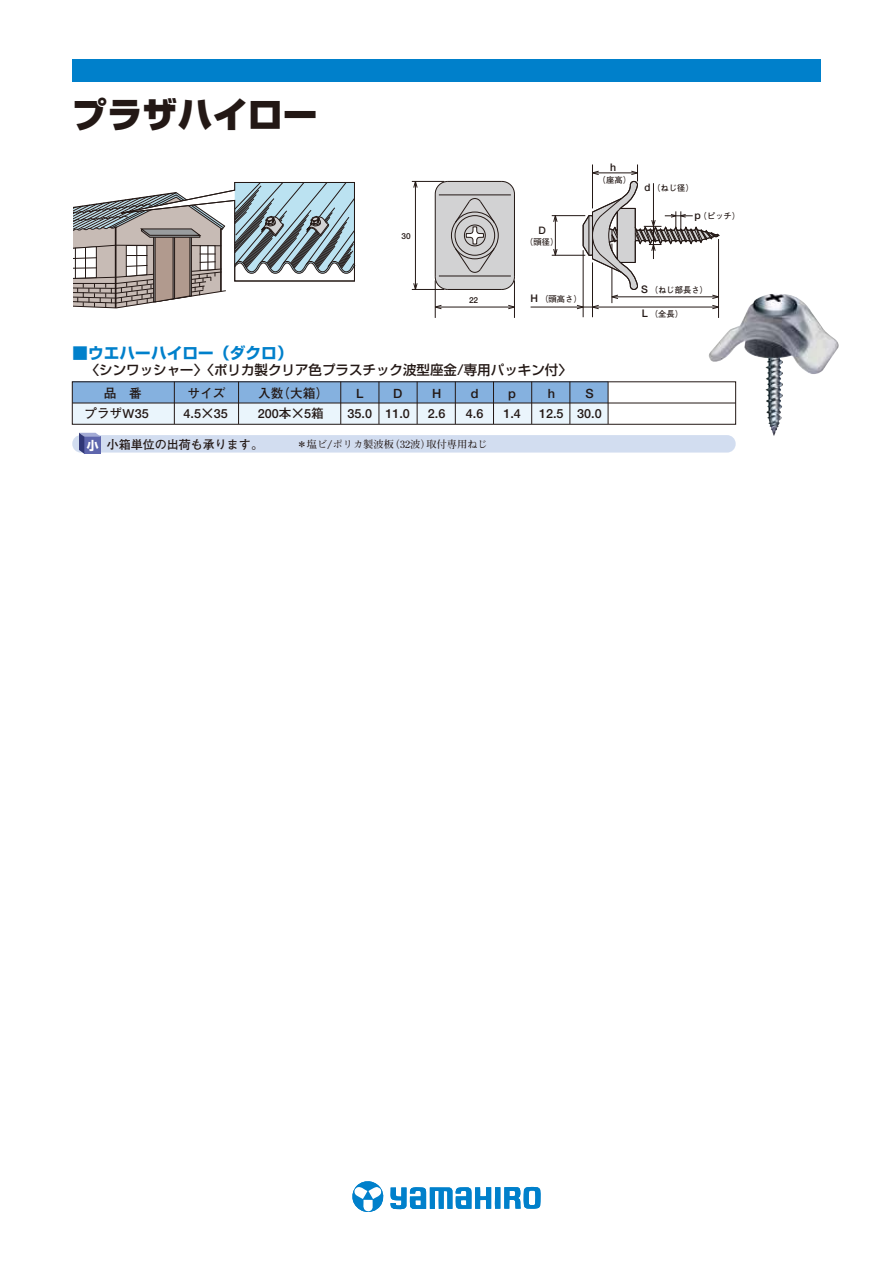
<style>
.page{position:relative;width:893px;height:1263px;background:#fff}
.page>*{position:absolute;margin:0;border:0;box-sizing:border-box;transform-origin:0 0}
.t1{font:900 35.1px "Shin Go";color:#231815}
.t2{font:700 15.75px "Shin Go";color:#0080cb}
.t3{font:500 13.5px "Shin Go";color:#231815}
.t4{font:700 12.75px "Futo Go B101";color:#231815}
.t5{font:700 12.6px "Futo Go B101";color:#231815}
.t6{font:700 12px "Futo Go B101";color:#231815}
.t7{font:700 10.5px "Futo Go B101";color:#231815}
.t8{font:700 10.2px "Futo Min A101";color:#231815}
.t9{font:700 8.25px "Futo Go B101";color:#231815}
.s1{font-size:10.5px}
</style>
<div class="page">
<svg style="left:352px;top:1181px;width:32px;height:31px"></svg>
<svg style="left:390px;top:1186px;width:151px;height:23px"></svg>
<div style="left:72px;top:435px;width:664px;height:18px;background:#d2ddf0;border-radius:9px"></div>
<svg style="left:79px;top:433px;width:22px;height:21px"></svg>
<div style="left:72px;top:403px;width:536px;height:21px;background:#eaf5fc"></div>
<div style="left:72px;top:382px;width:536px;height:21px;background:#85b1df"></div>
<hr style="left:174px;top:382px;width:1px;height:42px;background:#231815">
<hr style="left:238px;top:382px;width:1px;height:42px;background:#231815">
<hr style="left:340px;top:382px;width:1px;height:42px;background:#231815">
<hr style="left:379px;top:382px;width:1px;height:42px;background:#231815">
<hr style="left:417px;top:382px;width:1px;height:42px;background:#231815">
<hr style="left:455px;top:382px;width:1px;height:42px;background:#231815">
<hr style="left:493px;top:382px;width:1px;height:42px;background:#231815">
<hr style="left:531px;top:382px;width:1px;height:42px;background:#231815">
<hr style="left:570px;top:382px;width:1px;height:42px;background:#231815">
<hr style="left:608px;top:382px;width:1px;height:42px;background:#231815">
<hr style="left:72px;top:403px;width:664px;height:1px;background:#231815">
<div style="left:435px;top:181px;width:79px;height:108px;background:#d2d2d3;border-radius:13px"></div>
<div style="left:451px;top:212px;width:47px;height:47px;border:1px solid #231815;border-radius:50%"></div>
<svg style="left:455px;top:198px;width:40px;height:75px"></svg>
<svg style="left:502px;top:277px;width:13px;height:13px"></svg>
<svg style="left:434px;top:276px;width:14px;height:14px"></svg>
<svg style="left:434px;top:181px;width:15px;height:14px"></svg>
<svg style="left:501px;top:181px;width:14px;height:14px"></svg>
<hr style="left:448px;top:289px;width:54px;height:1px;background:#231815">
<hr style="left:448px;top:181px;width:54px;height:1px;background:#231815">
<hr style="left:435px;top:194px;width:1px;height:83px;background:#231815">
<hr style="left:514px;top:194px;width:1px;height:83px;background:#231815">
<div style="left:455px;top:215px;width:40px;height:40px;border:1px solid #231815;border-radius:50%"></div>
<hr style="left:439px;top:276px;width:72px;height:1px;background:#231815">
<hr style="left:439px;top:195px;width:72px;height:1px;background:#231815">
<hr style="left:583px;top:250px;width:1px;height:67px;background:#231815">
<hr style="left:531px;top:307px;width:187px;height:1px;background:#231815">
<hr style="left:592px;top:262px;width:1px;height:55px;background:#231815">
<hr style="left:612px;top:268px;width:1px;height:35px;background:#231815">
<hr style="left:555px;top:216px;width:1px;height:39px;background:#231815">
<hr style="left:552px;top:215px;width:33px;height:1px;background:#231815">
<hr style="left:552px;top:255px;width:33px;height:1px;background:#231815">
<hr style="left:415px;top:181px;width:1px;height:108px;background:#231815">
<hr style="left:412px;top:181px;width:32px;height:1px;background:#231815">
<hr style="left:412px;top:289px;width:32px;height:1px;background:#231815">
<hr style="left:435px;top:307px;width:79px;height:1px;background:#231815">
<hr style="left:514px;top:280px;width:1px;height:38px;background:#231815">
<hr style="left:435px;top:280px;width:1px;height:38px;background:#231815">
<svg style="left:577px;top:305px;width:6px;height:4px"></svg>
<svg style="left:593px;top:305px;width:6px;height:4px"></svg>
<svg style="left:553px;top:215px;width:4px;height:7px"></svg>
<svg style="left:553px;top:249px;width:4px;height:7px"></svg>
<svg style="left:413px;top:181px;width:4px;height:7px"></svg>
<svg style="left:413px;top:283px;width:4px;height:6px"></svg>
<svg style="left:508px;top:305px;width:6px;height:4px"></svg>
<svg style="left:435px;top:305px;width:7px;height:4px"></svg>
<svg style="left:582px;top:164px;width:138px;height:135px"></svg>
<svg style="left:73px;top:182px;width:282px;height:127px"></svg>
<div style="left:72px;top:381px;width:664px;height:44px;border:1px solid #231815"></div>
<img style="left:708px;top:294px;width:75px;height:142px">
<div style="left:72px;top:60px;width:749px;height:22px;background:#0080cb"></div>
<h1 class="t1" style="left:72px;top:91px;width:247px">プラザハイロー</h1>
<p class="t9" style="left:402px;top:231px;width:11px">30</p>
<p class="t7" style="left:537px;top:224px;width:12px">Ｄ</p>
<p class="t9" style="left:525px;top:237px;width:34px">（頭径）</p>
<p class="t7" style="left:610px;top:161px;width:8px">h</p>
<p class="t9" style="left:598px;top:175px;width:34px">（座高）</p>
<p class="t9" style="left:469px;top:296px;width:11px">22</p>
<p class="t9" style="left:530px;top:294px;width:53px"><span class="s1">H</span> （頭高さ）</p>
<p class="t2" style="left:72px;top:342px;width:222px">■ウエハーハイロー（ダクロ）</p>
<p class="t3" style="left:86px;top:361px;width:488px">〈シンワッシャー〉〈ポリカ製クリア色プラスチック波型座金/専用パッキン付〉</p>
<p class="t4" style="left:104px;top:386px;width:40px">品　番</p>
<p class="t4" style="left:187px;top:386px;width:40px">サイズ</p>
<p class="t4" style="left:258px;top:386px;width:72px">入数（大箱）</p>
<p class="t4" style="left:356px;top:386px;width:9px">L</p>
<p class="t4" style="left:393px;top:386px;width:11px">D</p>
<p class="t4" style="left:432px;top:386px;width:11px">H</p>
<p class="t4" style="left:471px;top:386px;width:9px">d</p>
<p class="t4" style="left:508px;top:386px;width:9px">p</p>
<p class="t4" style="left:548px;top:386px;width:9px">h</p>
<p class="t4" style="left:585px;top:386px;width:10px">S</p>
<p class="t5" style="left:84px;top:406px;width:66px">プラザＷ35</p>
<p class="t5" style="left:184px;top:406px;width:46px">4.5×35</p>
<p class="t5" style="left:258px;top:406px;width:67px">200本×5箱</p>
<p class="t5" style="left:348px;top:406px;width:64px">35.0 11.0</p>
<p class="t5" style="left:428px;top:406px;width:19px">2.6</p>
<p class="t5" style="left:466px;top:406px;width:19px">4.6</p>
<p class="t5" style="left:503px;top:406px;width:19px">1.4</p>
<p class="t5" style="left:539px;top:406px;width:64px">12.5 30.0</p>
<p class="t6" style="left:87px;top:437px;width:178px"><sub>小</sub> 小箱単位の出荷も承ります。</p>
<p class="t8" style="left:297px;top:437px;width:193px">＊塩ビ/ポリカ製波板（32波）取付専用ねじ</p>
<p class="t9" style="left:642px;top:184px;width:53px"><span class="s1">ｄ</span>（ねじ径）</p>
<p class="t9" style="left:694px;top:211px;width:47px"><span class="s1">p</span>（ピッチ）</p>
<p class="t9" style="left:641px;top:285px;width:68px"><span class="s1">S</span> （ねじ部長さ）</p>
<p class="t9" style="left:642px;top:309px;width:43px"><span class="s1">L</span> （全長）</p>
</div>
